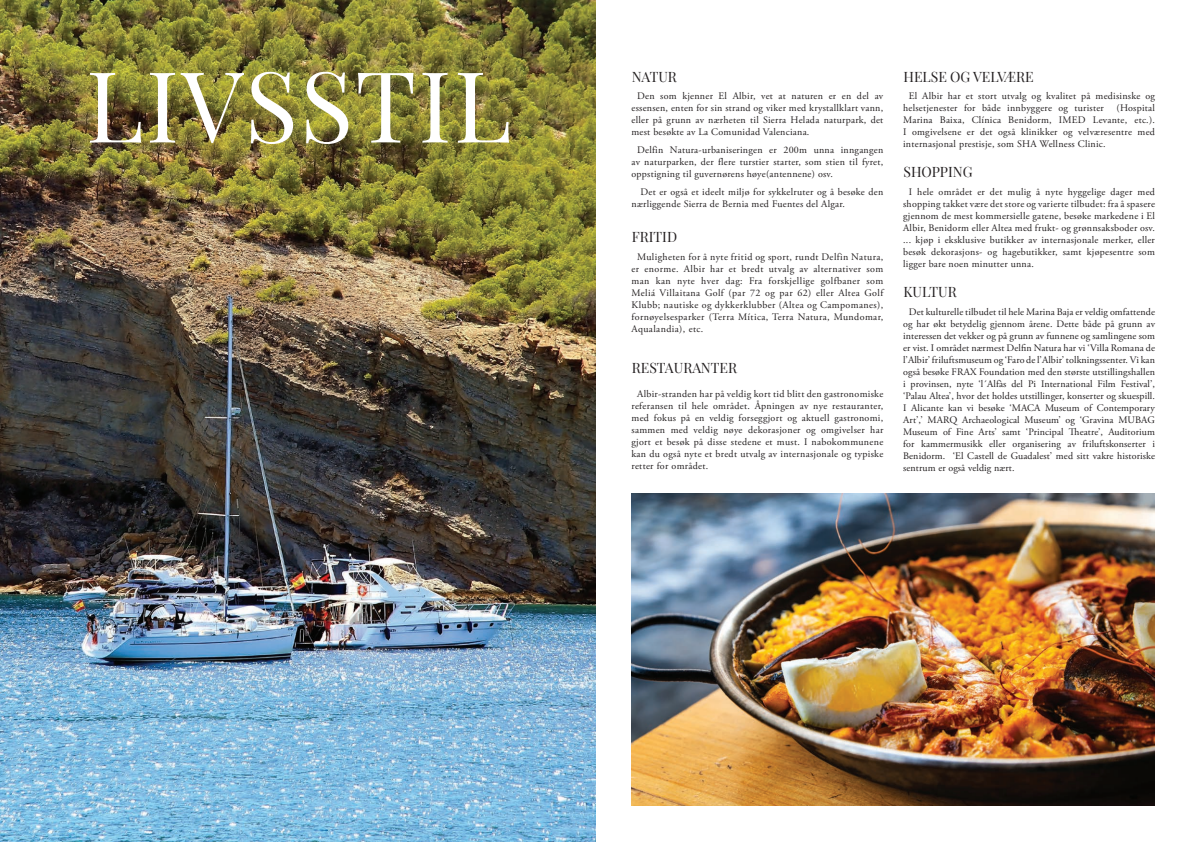
<style>
.page{position:relative;width:1191px;height:842px;background:#fff}
.page>*{position:absolute;margin:0;border:0;box-sizing:border-box;transform-origin:0 0}
.TÍTULOS_CONTENIDO{font:98.6px "Playfair Display SC";letter-spacing:.02em;color:#fff}
.TÍTULOS_CONTENIDO-2{font:14px "Playfair Display SC";color:#231f20}
.TEXTO_GENERAL{font:14px "Playfair Display SC";color:#231f20}
.TEXTO_GENERAL-2{font:10px/12px "Adobe Garamond Pro";letter-spacing:.025em;color:#231f20;text-align:justify}
</style>
<div class="page">
<img style="left:0;top:0;width:595px;height:842px">
<img style="left:631px;top:493px;width:524px;height:313px">
<p class="TÍTULOS_CONTENIDO" style="left:86px;top:29px;width:427px">LIVSSTIL</p>
<p class="TÍTULOS_CONTENIDO-2" style="left:632px;top:66px;width:47px">NATUR</p>
<p class="TEXTO_GENERAL-2" style="left:631px;top:91px;width:253px;text-indent:6px">Den som kjenner El Albir, vet at naturen er en del av essensen, enten for sin strand og viker med krystallklart vann, eller på grunn av nærheten til Sierra Helada naturpark, det mest besøkte av La Comunidad Valenciana.</p>
<p class="TEXTO_GENERAL-2" style="left:631px;top:144px;width:253px;text-indent:6px">Delfin Natura-urbaniseringen er 200m unna inngangen av naturparken, der flere turstier starter, som stien til fyret, oppstigning til guvernørens høye(antennene) osv.</p>
<p class="TEXTO_GENERAL-2" style="left:631px;top:186px;width:253px;text-indent:9px">Det er også et ideelt miljø for sykkelruter og å besøke den nærliggende Sierra de Bernia med Fuentes del Algar.</p>
<p class="TÍTULOS_CONTENIDO-2" style="left:632px;top:226px;width:47px">FRITID</p>
<p class="TEXTO_GENERAL-2" style="left:631px;top:251px;width:253px;text-indent:6px">Muligheten for å nyte fritid og sport, rundt Delfin Natura, er enorme. Albir har et bredt utvalg av alternativer som man kan nyte hver dag: Fra forskjellige golfbaner som Meliá Villaitana Golf (par 72 og par 62) eller Altea Golf Klubb; nautiske og dykkerklubber (Altea og Campomanes), fornøyelsesparker (Terra Mítica, Terra Natura, Mundomar, Aqualandia), etc.</p>
<p class="TEXTO_GENERAL" style="left:632px;top:357px;width:107px">RESTAURANTER</p>
<p class="TEXTO_GENERAL-2" style="left:631px;top:388px;width:253px;text-indent:6px">Albir-stranden har på veldig kort tid blitt den gastronomiske referansen til hele området. Åpningen av nye restauranter, med fokus på en veldig forseggjort og aktuell gastronomi, sammen med veldig nøye dekorasjoner og omgivelser har gjort et besøk på disse stedene et must. I nabokommunene kan du også nyte et bredt utvalg av internasjonale og typiske retter for området.</p>
<p class="TÍTULOS_CONTENIDO-2" style="left:903px;top:66px;width:132px">HELSE OG VELVÆRE</p>
<p class="TEXTO_GENERAL-2" style="left:903px;top:91px;width:253px;text-indent:6px">El Albir har et stort utvalg og kvalitet på medisinske og helsetjenester for både innbyggere og turister</p>
<p class="TEXTO_GENERAL-2" style="left:903px;top:103px;width:253px;text-indent:213px">(Hospital Marina Baixa, Clínica Benidorm, IMED Levante, etc.).<br>I omgivelsene er det også klinikker og velværesentre med internasjonal prestisje, som SHA Wellness Clinic.</p>
<p class="TÍTULOS_CONTENIDO-2" style="left:903px;top:161px;width:71px">SHOPPING</p>
<p class="TEXTO_GENERAL-2" style="left:903px;top:186px;width:253px;text-indent:6px">I hele området er det mulig å nyte hyggelige dager med shopping takket være det store og varierte tilbudet: fra å spasere gjennom de mest kommersielle gatene, besøke markedene i El Albir, Benidorm eller Altea med frukt- og grønnsaksboder osv. ... kjøp i eksklusive butikker av internasjonale merker, eller besøk dekorasjons- og hagebutikker, samt kjøpesentre som ligger bare noen minutter unna.</p>
<p class="TÍTULOS_CONTENIDO-2" style="left:903px;top:281px;width:55px">KULTUR</p>
<p class="TEXTO_GENERAL-2" style="left:903px;top:306px;width:253px;text-indent:6px">Det kulturelle tilbudet til hele Marina Baja er veldig omfattende og har økt betydelig gjennom årene. Dette både på grunn av interessen det vekker og på grunn av funnene og samlingene som er vist. I området nærmest Delfin Natura har vi ‘Villa Romana de l’Albir’ friluftsmuseum og ‘Faro de l’Albir’ tolkningssenter. Vi kan også besøke FRAX Foundation med den største utstillingshallen i provinsen, nyte ‘l´Alfàs del Pi International Film Festival’, ‘Palau Altea’, hvor det holdes utstillinger, konserter og skuespill.<br>I Alicante kan vi besøke ‘MACA Museum of Contemporary Art’,’ MARQ Archaeological Museum’ og ‘Gravina MUBAG Museum of Fine Arts’ samt ‘Principal Theatre’, Auditorium for kammermusikk eller organisering av friluftskonserter i Benidorm. ‘El Castell de Guadalest’ med sitt vakre historiske sentrum er også veldig nært.</p>
</div>
